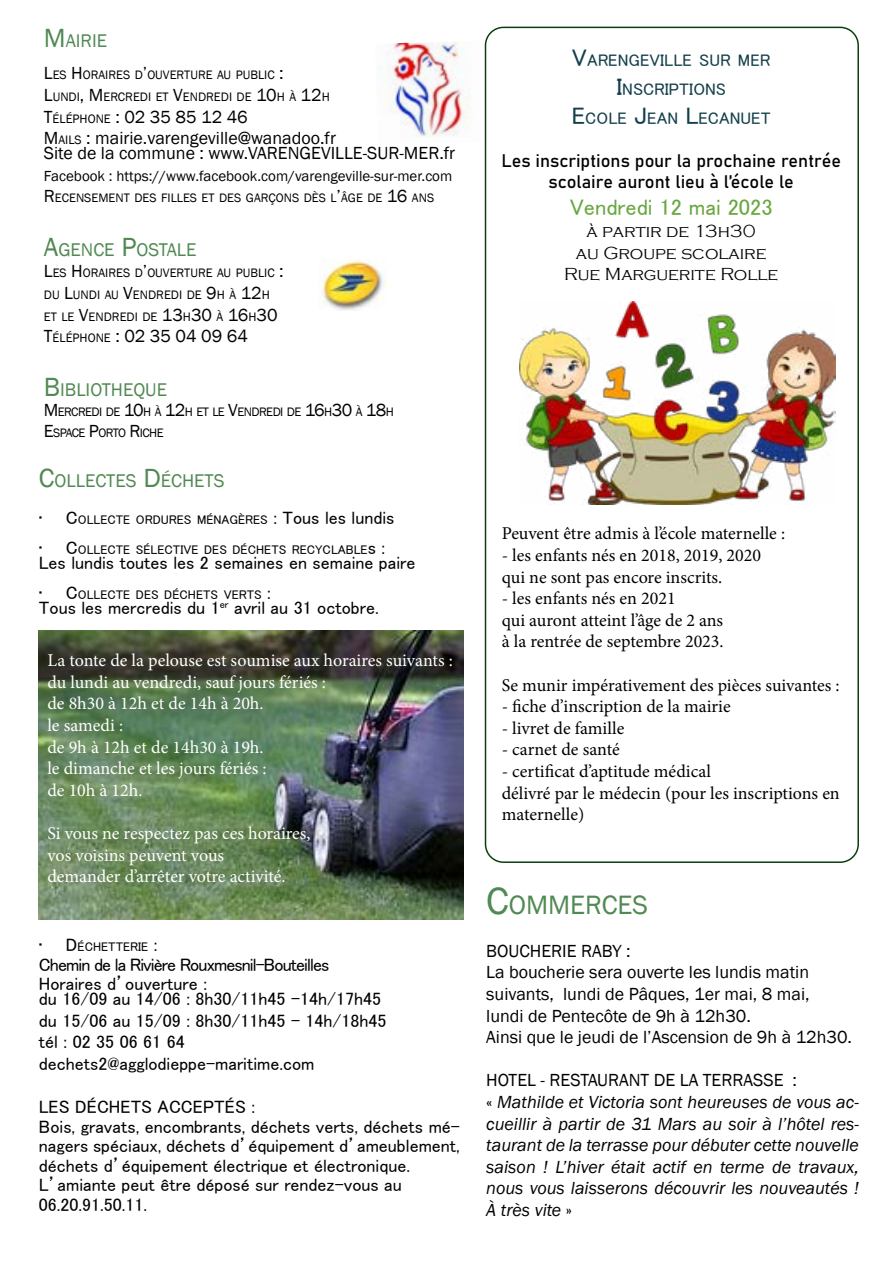
<style>
.page{position:relative;width:893px;height:1263px;background:#fff}
.page>*{position:absolute;margin:0;border:0;box-sizing:border-box;transform-origin:0 0}
.t1{font:27.3px "Franklin Gothic";color:#518953}
.t2{font:22.5px "MS P Gothic";color:#68a73f}
.t3{font:18.9px "Franklin Gothic";color:#518953}
.t4{font:18px/19.5px "MS P Gothic";color:#000}
.t5{font:18px/21.6px "Minion Pro";color:#000}
.t6{font:18px/21.6px "Minion Pro";color:#fff}
.t7{font:18px/21.6px "Franklin Gothic";color:#000}
.t8{font:italic 18px/21.6px "Franklin Gothic";color:#000}
.t9{font:18px/21.6px "Bahnschrift";color:#000;text-align:center}
.t10{font:18px/19.5px "MS P Gothic";letter-spacing:-.05em;color:#000}
.t11{font:300 18px/21.6px "Copperplate Gothic";color:#000;text-align:center}
.t12{font:18px "Franklin Gothic";color:#000}
.t13{font:16.8px/28.8px "MS P Gothic";color:#133f4b;text-align:center}
.t14{font:15px "Franklin Gothic";color:#000}
.t15{font:12.6px/21.6px "Franklin Gothic";color:#000}
.t16{font:12.6px "MS P Gothic";color:#000}
.t17{font:12.6px/21.6px "Franklin Gothic";letter-spacing:-.045em;color:#000}
.s1{font-size:27px}
.s2{font-size:18px}
.s3{font-style:inherit}
.s4{font-size:12.6px}
.s5{font-size:24px}
.s6{font-size:39px}
.s7{font-style:normal}
</style>
<div class="page">
<img style="left:39px;top:631px;width:424px;height:288px">
<img style="left:377px;top:42px;width:94px;height:95px">
<img style="left:319px;top:259px;width:68px;height:51px">
<div style="left:485px;top:27px;width:374px;height:836px;border:2px solid #0b3e0e;border-radius:18px"></div>
<img style="left:520px;top:302px;width:315px;height:202px">
<p class="t3" style="left:44px;top:29px;width:65px"><span class="s1">M</span>AIRIE</p>
<p class="t15" style="left:44px;top:65px;width:285px"><span class="s2">L</span>ES <span class="s2">H</span>ORAIRES D<span class="s2">’</span>OUVERTURE AU PUBLIC <span class="s2">:<br>L</span>UNDI<span class="s2">, M</span>ERCREDI ET <span class="s2">V</span>ENDREDI DE <span class="s2">10</span>H À <span class="s2">12</span>H</p>
<p class="t7" style="left:44px;top:106px;width:294px"><span class="s3">T</span><span class="s4">ÉLÉPHONE</span> <span class="s3">: 02 35 85 12 46<br>M</span><span class="s4">AILS</span> <span class="s3">:</span> mairie.varengeville@wanadoo.fr</p>
<p class="t7" style="left:44px;top:143px;width:413px">Site de la commune : www.VARENGEVILLE-SUR-MER.fr</p>
<p class="t14" style="left:44px;top:167px;width:410px">Facebook : https://www.facebook.com/varengeville-sur-mer.com</p>
<p class="t15" style="left:44px;top:187px;width:392px"><span class="s2">R</span> ECENSEM ENT DES FILLES ET DES GARÇONS DÈS L<span class="s2">’</span>ÂGE DE <span class="s2">16</span> ANS</p>
<p class="t3" style="left:44px;top:238px;width:154px"><span class="s1">A</span>GENCE <span class="s1">P</span>OSTALE</p>
<p class="t15" style="left:44px;top:263px;width:241px"><span class="s2">L</span>ES <span class="s2">H</span>ORAIRES D<span class="s2">’</span>OUVERTURE AU PUBLIC <span class="s2">:<br></span>DU <span class="s2">L</span>UNDI AU <span class="s2">V</span>ENDREDI DE <span class="s2">9</span>H À <span class="s2">12</span>H<br>ET LE <span class="s2">V</span>ENDREDI DE <span class="s2">13</span>H<span class="s2">30</span> À <span class="s2">16</span>H<span class="s2">30</span></p>
<p class="t12" style="left:44px;top:325px;width:206px">T<span class="s4">ÉLÉPHONE</span> : 02 35 04 09 64</p>
<p class="t3" style="left:44px;top:378px;width:125px"><span class="s1">B</span>IBLIOTH EQUE</p>
<p class="t17" style="left:44px;top:401px;width:349px"><span class="s2">M</span>ERCREDI DE <span class="s2">10</span>H À <span class="s2">12</span>H ET LE <span class="s2">V</span>ENDREDI DE <span class="s2">16</span>H<span class="s2">30</span> À <span class="s2">18</span>H<br><span class="s2">E</span>SPACE <span class="s2">P</span>ORTO <span class="s2">R</span> ICH E</p>
<p class="t3" style="left:39px;top:469px;width:187px"><span class="s1">C</span>OLLECTES <span class="s1">D</span> ÉCH ETS</p>
<p class="t16" style="left:39px;top:513px;width:357px"><span class="s2">• C</span>OLLECTE ORDURES MÉNAGÈRES <span class="s2">: Tous les lundis</span></p>
<p class="t16" style="left:39px;top:543px;width:348px"><span class="s2">• C</span>OLLECTE SÉLECTIVE DES DÉCHETS RECYCLABLE<span class="s2">s :</span></p>
<p class="t4" style="left:39px;top:552px;width:378px">Les lundis toutes les 2 semaines en semaine paire</p>
<p class="t16" style="left:39px;top:588px;width:233px"><span class="s2">• C</span>OLLECTE DES DÉCHETS VERTS <span class="s2">:</span></p>
<p class="t4" style="left:39px;top:597px;width:341px">Tous les mercredis du 1<sup>er</sup> avril au 31 octobre.</p>
<p class="t6" style="left:47px;top:650px;width:407px">La tonte de la pelouse est soumise aux horaires suivants : du lundi au vendredi, sauf jours fériés :<br>de 8h30 à 12h et de 14h à 20h.<br>le samedi :<br>de 9h à 12h et de 14h30 à 19h.<br>le dimanche et les jours fériés :<br>de 10h à 12h.</p>
<p class="t6" style="left:47px;top:822px;width:265px">Si vous ne respectez pas ces horaires, vos voisins peuvent vous<br>demander d’arrêter votre activité.</p>
<p class="t16" style="left:39px;top:940px;width:120px"><span class="s2">• D</span> ÉCHETTERIE <span class="s2">:</span></p>
<p class="t10" style="left:39px;top:954px;width:292px">Chemin de la Rivière Rouxmesnil-Bouteilles<br>Horaires d’ouverture :</p>
<p class="t4" style="left:39px;top:988px;width:349px;line-height:21.6px">du 16/09 au 14/06 : 8h30/11h45 -14h/17h45 du 15/06 au 15/09 : 8h30/11h45 - 14h/18h45 tél : 02 35 06 61 64 dechets2@agglodieppe-maritime.com</p>
<p class="t4" style="left:39px;top:1097px;width:422px">LES DÉCHETS ACCEPTÉS :<br>Bois, gravats, encombrants, déchets verts, déchets mé&shy;nagers spéciaux, déchets d’équipement d’ameublement, déchets d’équipement électrique et électronique.<br>L’amiante peut être déposé sur rendez-vous au 06.20.91.50.11.</p>
<p class="t13" style="left:572px;top:46px;width:200px"><span class="s5">V</span>ARENGEVILLE SUR MER<br><span class="s5">I</span>NSCRIPTIONS<br><span class="s5">E</span>COLE <span class="s5">J</span>EAN <span class="s5">L</span>ECANUET</p>
<p class="t9" style="left:501px;top:148px;width:341px">Les inscriptions pour la prochaine rentrée scolaire auront lieu à l’école le</p>
<p class="t2" style="left:570px;top:196px;width:204px">Vendredi 12 mai 2023</p>
<p class="t11" style="left:564px;top:221px;width:216px">à partir de 13h30<br>au Groupe scolaire<br>Rue Marguerite Rolle</p>
<p class="t5" style="left:502px;top:523px;width:285px">Peuvent être admis à l’école maternelle :</p>
<p class="t5" style="left:502px;top:545px;width:261px">- les enfants nés en 2018, 2019, 2020 qui ne sont pas encore inscrits.</p>
<p class="t5" style="left:502px;top:588px;width:223px">- les enfants nés en 2021<br>qui auront atteint l’âge de 2 ans à la rentrée de septembre 2023.</p>
<p class="t5" style="left:502px;top:674px;width:339px">Se munir impérativement des pièces suivantes :</p>
<p class="t5" style="left:502px;top:696px;width:230px">- fiche d’inscription de la mairie</p>
<p class="t5" style="left:502px;top:717px;width:124px">- livret de famille</p>
<p class="t5" style="left:502px;top:739px;width:119px">- carnet de santé</p>
<p class="t5" style="left:502px;top:761px;width:340px">- certificat d’aptitude médical<br>délivré par le médecin (pour les inscriptions en maternelle)</p>
<h1 class="t1" style="left:486px;top:887px;width:163px"><span class="s6">C</span>OMM ERCES</h1>
<p class="t7" style="left:486px;top:940px;width:367px">BOUCHERIE RABY :<br>La boucherie sera ouverte les lundis matin suivants, lundi de Pâques, 1er mai, 8 mai,<br>lundi de Pentecôte de 9h à 12h30.<br>Ainsi que le jeudi de l’Ascension de 9h à 12h30.</p>
<p class="t8" style="left:486px;top:1070px;width:374px"><span class="s7">HOTEL - RESTAURANT DE LA TERRASSE :<br>«</span> Mathilde et Victoria sont heureuses de vous ac&shy;cueillir à partir de 31 Mars au soir à l’hôtel res&shy;taurant de la terrasse pour débuter cette nouvelle saison ! L’hiver était actif en terme de travaux, nous vous laisserons découvrir les nouveautés !<br>À très vite <span class="s7">»</span></p>
</div>
